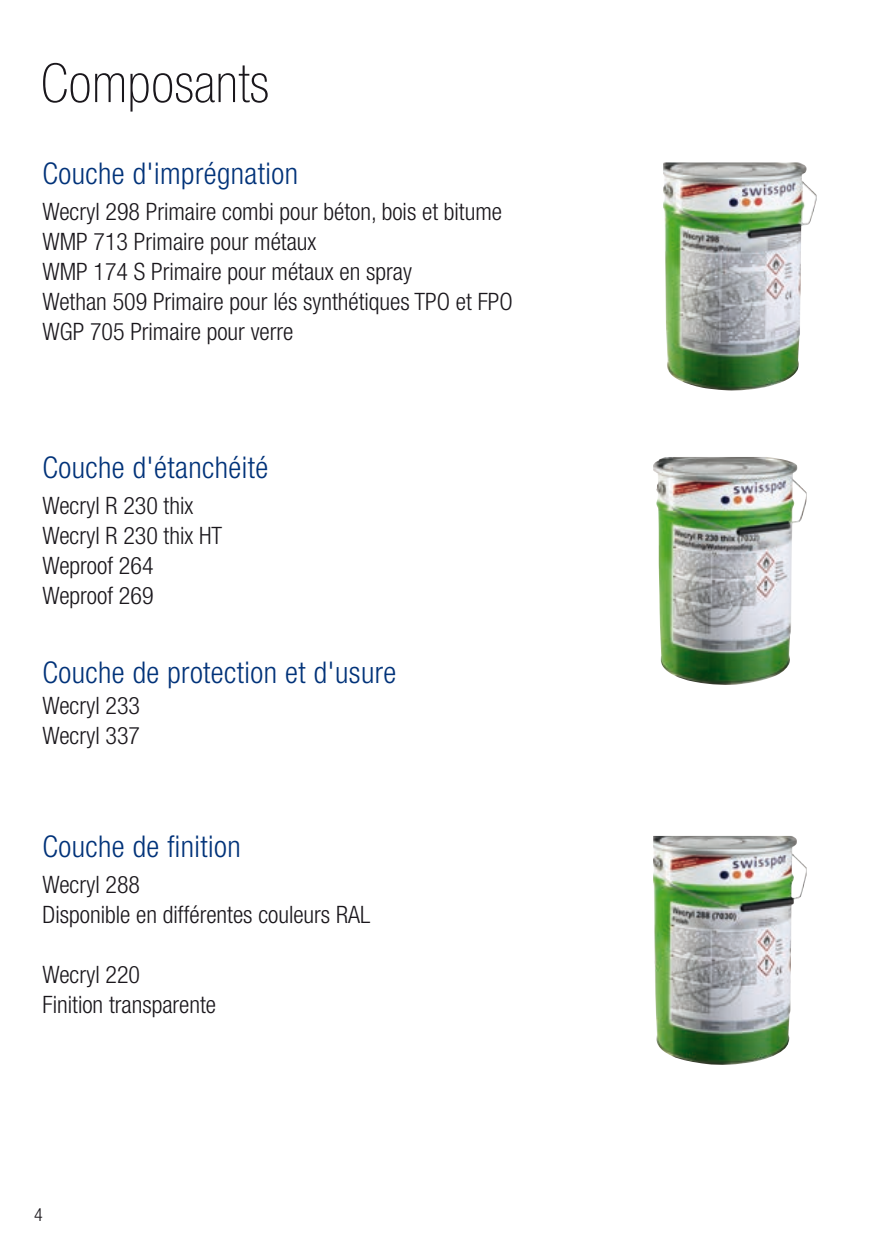
<style>
.page{position:relative;width:893px;height:1259px;background:#fff}
.page>*{position:absolute;margin:0;border:0;box-sizing:border-box;transform-origin:0 0}
.t1{font:100 condensed 54px "Helvetica Neue LT Std";letter-spacing:.01em;color:#1a171c}
.t2{font:300 condensed 30px "Helvetica Neue LT Std";letter-spacing:.015em;color:#003279}
.t3{font:300 condensed 24px/30px "Helvetica Neue LT Std";color:#1a171c}
.t4{font:300 condensed 18px "Helvetica Neue LT Std";color:#1a171c}
</style>
<div class="page">
<img style="left:663px;top:162px;width:153px;height:229px">
<img style="left:653px;top:457px;width:153px;height:228px">
<img style="left:653px;top:836px;width:153px;height:229px">
<h1 class="t1" style="left:41px;top:53px;width:229px">Composants</h1>
<p class="t2" style="left:43px;top:156px;width:257px">Couche d'imprégnation</p>
<p class="t3" style="left:43px;top:196px;width:472px">Wecryl 298 Primaire combi pour béton, bois et bitume WMP 713 Primaire pour métaux<br>WMP 174 S Primaire pour métaux en spray<br>Wethan 509 Primaire pour lés synthétiques TPO et FPO WGP 705 Primaire pour verre</p>
<p class="t2" style="left:43px;top:450px;width:227px">Couche d'étanchéité</p>
<p class="t3" style="left:43px;top:490px;width:181px">Wecryl R 230 thix<br>Wecryl R 230 thix HT<br>Weproof 264<br>Weproof 269</p>
<p class="t2" style="left:43px;top:655px;width:355px">Couche de protection et d'usure</p>
<p class="t3" style="left:43px;top:690px;width:99px">Wecryl 233<br>Wecryl 337</p>
<p class="t2" style="left:43px;top:829px;width:200px">Couche de finition</p>
<p class="t3" style="left:43px;top:869px;width:329px">Wecryl 288<br>Disponible en différentes couleurs RAL</p>
<p class="t3" style="left:43px;top:959px;width:175px">Wecryl 220<br>Finition transparente</p>
<p class="t4" style="left:34px;top:1204px;width:10px">4</p>
</div>
